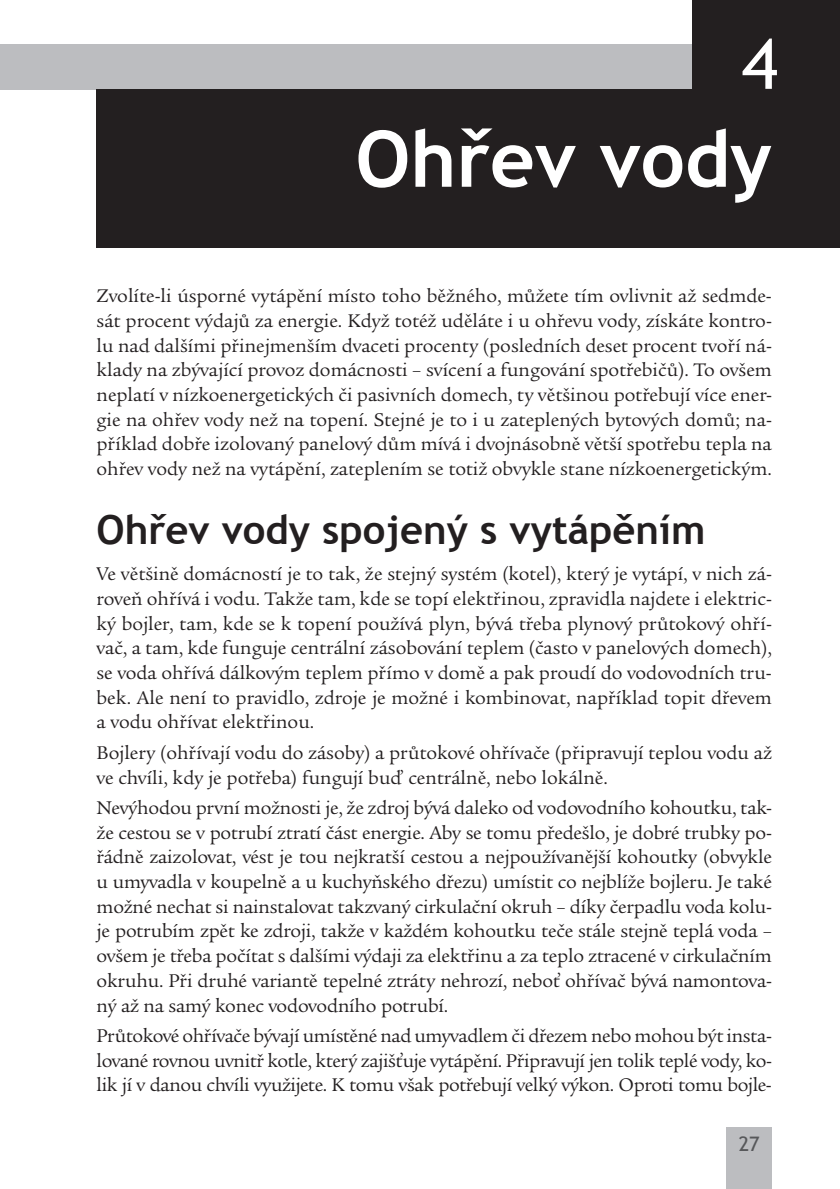
<style>
.page{position:relative;width:840px;height:1189px;background:#fff}
.page>*{position:absolute;margin:0;border:0;box-sizing:border-box;transform-origin:0 0}
.t1{font:700 78px "Trebuchet MS";color:#fff}
.t2{font:70px "Trebuchet MS";color:#fff}
.t3{font:700 40px "Trebuchet MS";color:#231f20}
.t4{font:20px "Trebuchet MS";color:#57585a}
.t5{font:19px/24.8px "Legacy Ser Itc TEE";color:#231f20;text-align:justify}
</style>
<div class="page">
<div style="left:0;top:44px;width:692px;height:46px;background:#bcbdc0"></div>
<div style="left:726px;top:1127px;width:45px;height:62px;background:#bcbdc0"></div>
<div style="left:96px;top:90px;width:743px;height:158px;background:#231f20"></div>
<div style="left:692px;top:0;width:147px;height:90px;background:#231f20"></div>
<h2 class="t2" style="left:741px;top:23px;width:38px">4</h2>
<h1 class="t1" style="left:355px;top:110px;width:418px">Ohřev vody</h1>
<p class="t5" style="left:96px;top:284px;width:676px">Zvolíte-li úsporné vytápění místo toho běžného, můžete tím ovlivnit až sedmde&shy;sát procent výdajů za energie. Když totéž uděláte i u ohřevu vody, získáte kontro&shy;lu nad dalšími přinejmenším dvaceti procenty (posledních deset procent tvoří ná&shy;klady na zbývající provoz domácnosti – svícení a fungování spotřebičů). To ovšem neplatí v nízkoenergetických či pasivních domech, ty většinou potřebují více ener&shy;gie na ohřev vody než na topení. Stejné je to i u zateplených bytových domů; na&shy;příklad dobře izolovaný panelový dům mívá i dvojnásobně větší spotřebu tepla na ohřev vody než na vytápění, zateplením se totiž obvykle stane nízkoenergetickým.</p>
<h3 class="t3" style="left:96px;top:505px;width:610px">Ohřev vody spojený s vytápěním</h3>
<p class="t5" style="left:96px;top:562px;width:676px">Ve většině domácností je to tak, že stejný systém (kotel), který je vytápí, v nich zá&shy;roveň ohřívá i vodu. Takže tam, kde se topí elektřinou, zpravidla najdete i elektric&shy;ký bojler, tam, kde se k topení používá plyn, bývá třeba plynový průtokový ohří&shy;vač, a tam, kde funguje centrální zásobování teplem (často v panelových domech), se voda ohřívá dálkovým teplem přímo v domě a pak proudí do vodovodních tru&shy;bek. Ale není to pravidlo, zdroje je možné i kombinovat, například topit dřevem a vodu ohřívat elektřinou.</p>
<p class="t5" style="left:96px;top:741px;width:676px">Bojlery (ohřívají vodu do zásoby) a průtokové ohřívače (připravují teplou vodu až ve chvíli, kdy je potřeba) fungují buď centrálně, nebo lokálně.</p>
<p class="t5" style="left:96px;top:796px;width:676px">Nevýhodou první možnosti je, že zdroj bývá daleko od vodovodního kohoutku, tak&shy;že cestou se v potrubí ztratí část energie. Aby se tomu předešlo, je dobré trubky po&shy;řádně zaizolovat, vést je tou nejkratší cestou a nejpoužívanější kohoutky (obvykle u umyvadla v koupelně a u kuchyňského dřezu) umístit co nejblíže bojleru. Je také možné nechat si nainstalovat takzvaný cirkulační okruh – díky čerpadlu voda kolu&shy;je potrubím zpět ke zdroji, takže v každém kohoutku teče stále stejně teplá voda – ovšem je třeba počítat s dalšími výdaji za elektřinu a za teplo ztracené v cirkulačním okruhu. Při druhé variantě tepelné ztráty nehrozí, neboť ohřívač bývá namontova&shy;ný až na samý konec vodovodního potrubí.</p>
<p class="t5" style="left:96px;top:1024px;width:676px">Průtokové ohřívače bývají umístěné nad umyvadlem či dřezem nebo mohou být insta&shy;lované rovnou uvnitř kotle, který zajišťuje vytápění. Připravují jen tolik teplé vody, ko&shy;lik jí v danou chvíli využijete. K tomu však potřebují velký výkon. Oproti tomu bojle-</p>
<p class="t4" style="left:738px;top:1132px;width:22px">27</p>
</div>
